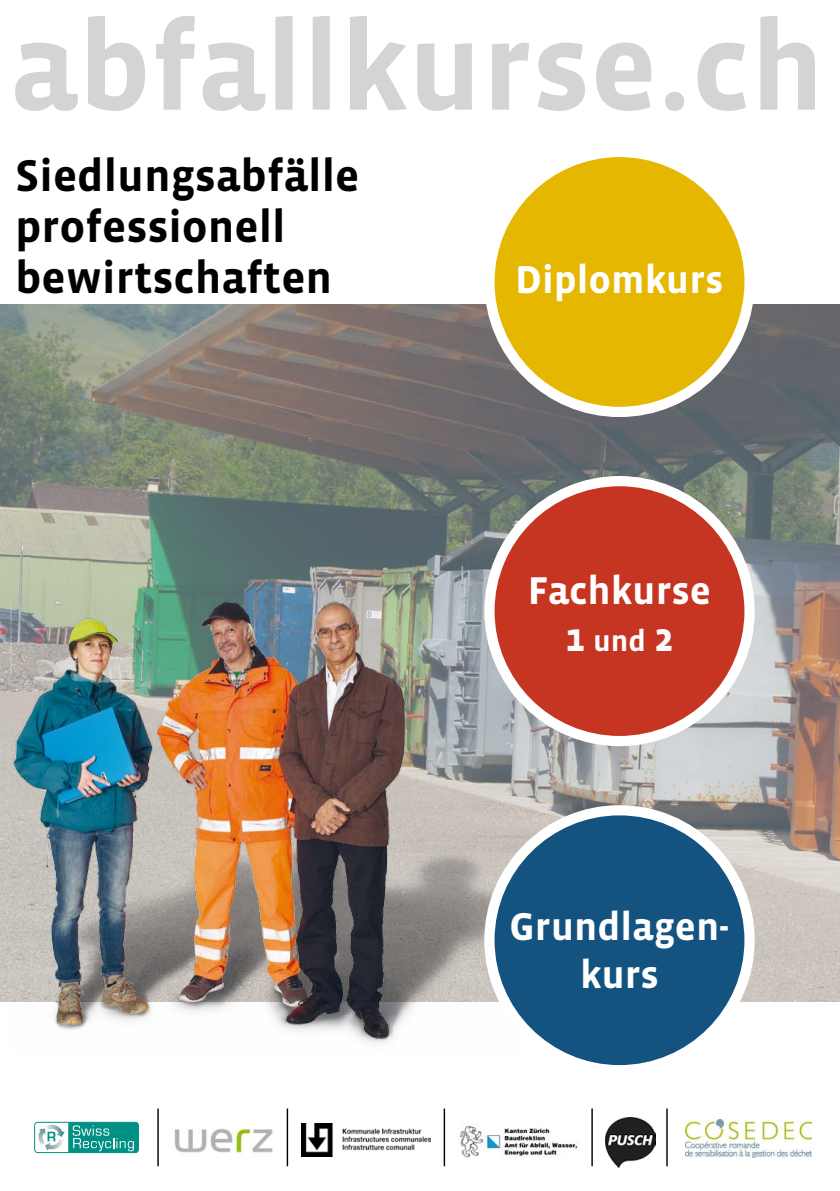
<style>
.page{position:relative;width:840px;height:1191px;background:#fff}
.page>*{position:absolute;margin:0;border:0;box-sizing:border-box;transform-origin:0 0}
.t1{font:700 126px "Vista Sans";color:#d3d4d5}
.t2{font:700 45.4px/51.2px "Vista Sans";color:#000}
.t3{font:700 39.6px/47.6px "Vista Sans";color:#fff;text-align:center}
.t4{font:700 30px "Vista Sans";color:#fff}
.s1{font-size:39.6px}
</style>
<div class="page">
<img style="left:0;top:304px;width:839px;height:697px">
<img style="left:10px;top:583px;width:508px;height:460px">
<div style="left:34px;top:1122px;width:105px;height:31px;border:1px solid #009184;border-radius:3px"></div>
<svg style="left:38px;top:1122px;width:100px;height:30px"></svg>
<hr style="left:157px;top:1108px;width:2px;height:58px;background:#000">
<hr style="left:286px;top:1108px;width:2px;height:58px;background:#000">
<hr style="left:443px;top:1108px;width:2px;height:58px;background:#000">
<hr style="left:591px;top:1108px;width:1px;height:58px;background:#000">
<hr style="left:666px;top:1108px;width:1px;height:58px;background:#000">
<img style="left:459px;top:1125px;width:120px;height:33px">
<img style="left:685px;top:1119px;width:126px;height:38px">
<img style="left:301px;top:1123px;width:129px;height:33px">
<img style="left:174px;top:1128px;width:99px;height:26px">
<img style="left:605px;top:1117px;width:50px;height:50px">
<div style="left:489px;top:810px;width:260px;height:260px;background:#14537f;border-radius:50%"></div>
<div style="left:484px;top:805px;width:270px;height:270px;border:10px solid #fff;border-radius:50%"></div>
<div style="left:489px;top:481px;width:260px;height:260px;background:#c53522;border-radius:50%"></div>
<div style="left:484px;top:476px;width:270px;height:270px;border:10px solid #fff;border-radius:50%"></div>
<div style="left:489px;top:152px;width:260px;height:260px;background:#e6b700;border-radius:50%"></div>
<div style="left:484px;top:147px;width:270px;height:270px;border:10px solid #fff;border-radius:50%"></div>
<h1 class="t1" style="left:9px;top:3px;width:816px">abfallkurse.ch</h1>
<p class="t2" style="left:15px;top:151px;width:345px">Siedlungsabfälle professionell bewirtschaften</p>
<p class="t3" style="left:515px;top:256px;width:209px">Diplomkurs</p>
<p class="t3" style="left:527px;top:567px;width:184px">Fachkurse</p>
<p class="t4" style="left:564px;top:626px;width:110px"><span class="s1">1</span> und <span class="s1">2</span></p>
<p class="t3" style="left:509px;top:903px;width:221px">Grundlagen&shy;kurs</p>
</div>
